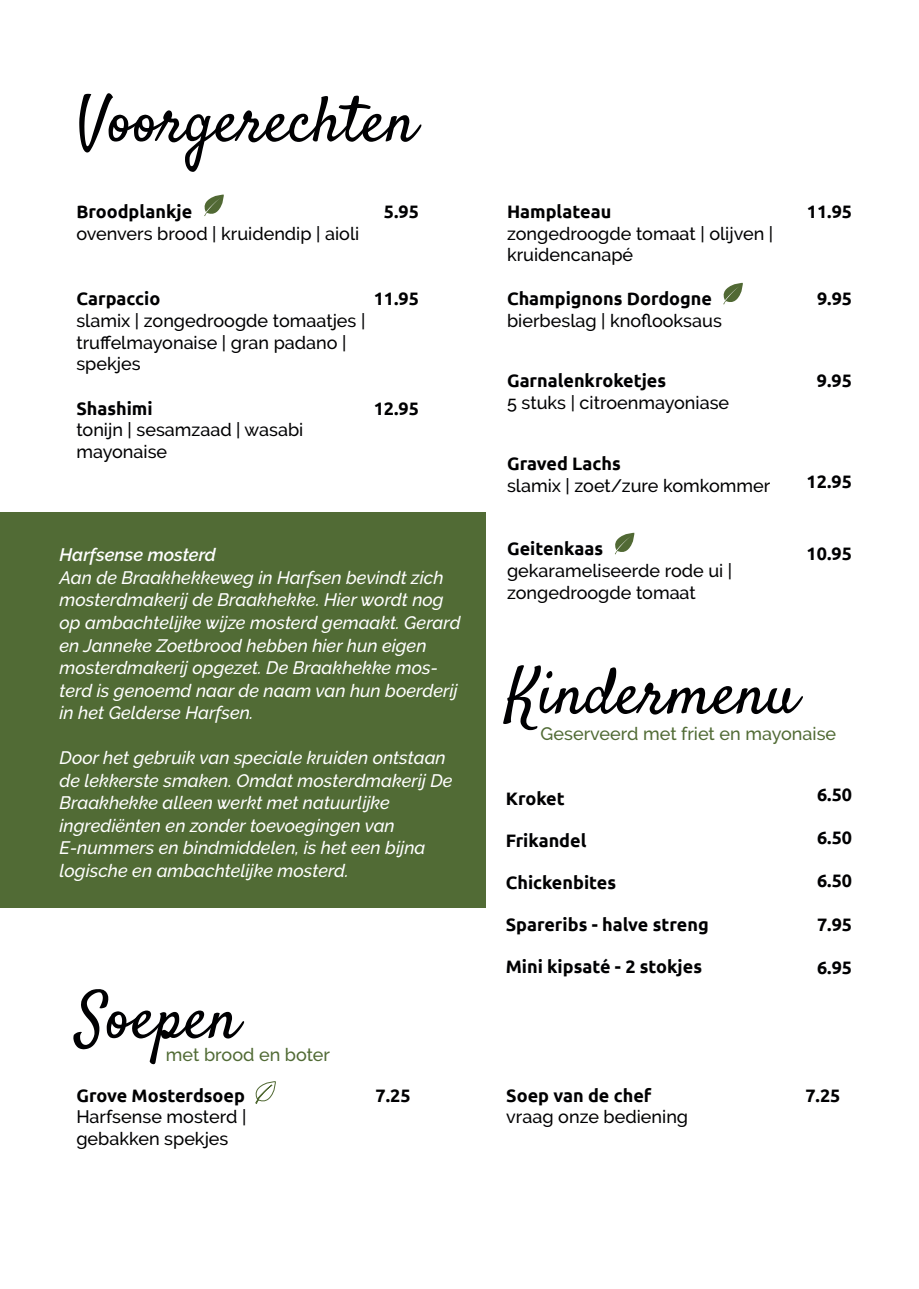
<style>
.page{position:relative;width:919px;height:1289px;background:#fff}
.page>*{position:absolute;margin:0;border:0;box-sizing:border-box;transform-origin:0 0}
.t1{font:64.5px "Satisfy";color:#000002}
.t2{font:italic 500 18px/22.5px "Raleway";color:#fff}
.t3{font:500 18px/21.6px "Raleway";color:#000002}
.t4{font:700 18px "Ubuntu";color:#000002}
.t5{font:500 18px "Raleway";color:#516b35}
.t6{font:italic 600 18px "Raleway";color:#fff}
</style>
<div class="page">
<div style="left:0;top:512px;width:485px;height:395px;background:#516b35"></div>
<svg style="left:204px;top:194px;width:20px;height:22px"></svg>
<svg style="left:255px;top:1081px;width:21px;height:22px"></svg>
<svg style="left:723px;top:283px;width:20px;height:21px"></svg>
<svg style="left:615px;top:532px;width:19px;height:22px"></svg>
<h1 class="t1" style="left:76px;top:80px;width:342px">Voorgerechten</h1>
<p class="t4" style="left:76px;top:201px;width:117px">Broodplankje</p>
<p class="t3" style="left:76px;top:223px;width:284px">ovenvers brood | kruidendip | aioli</p>
<p class="t4" style="left:384px;top:201px;width:37px">5.95</p>
<p class="t4" style="left:76px;top:288px;width:85px">Carpaccio</p>
<p class="t3" style="left:76px;top:310px;width:290px">slamix | zongedroogde tomaatjes | truffelmayonaise | gran padano | spekjes</p>
<p class="t4" style="left:76px;top:397px;width:78px">Shashimi</p>
<p class="t3" style="left:76px;top:419px;width:228px">tonijn | sesamzaad | wasabi mayonaise</p>
<p class="t4" style="left:373px;top:288px;width:47px">11.95</p>
<p class="t4" style="left:373px;top:397px;width:47px">12.95</p>
<p class="t6" style="left:60px;top:544px;width:158px">Harfsense mosterd</p>
<p class="t2" style="left:60px;top:566px;width:402px">Aan de Braakhekkeweg in Harfsen bevindt zich mosterdmakerij de Braakhekke. Hier wordt nog op ambachtelijke wijze mosterd gemaakt. Gerard en Janneke Zoetbrood hebben hier hun eigen mosterdmakerij opgezet. De Braakhekke mos&shy;terd is genoemd naar de naam van hun boerderij in het Gelderse Harfsen.</p>
<p class="t2" style="left:60px;top:746px;width:394px">Door het gebruik van speciale kruiden ontstaan de lekkerste smaken. Omdat mosterdmakerij De Braakhekke alleen werkt met natuurlijke ingrediënten en zonder toevoegingen van E-nummers en bindmiddelen, is het een bijna logische en ambachtelijke mosterd.</p>
<h1 class="t1" style="left:76px;top:976px;width:164px">Soepen</h1>
<p class="t5" style="left:166px;top:1044px;width:166px">met brood en boter</p>
<p class="t4" style="left:507px;top:201px;width:106px">Hamplateau</p>
<p class="t3" style="left:507px;top:223px;width:268px">zongedroogde tomaat | olijven | kruidencanapé</p>
<p class="t4" style="left:507px;top:288px;width:206px">Champignons Dordogne</p>
<p class="t3" style="left:507px;top:310px;width:216px">bierbeslag | knoflooksaus</p>
<p class="t4" style="left:507px;top:369px;width:161px">Garnalenkroketjes</p>
<p class="t3" style="left:507px;top:391px;width:224px">5 stuks | citroenmayoniase</p>
<p class="t4" style="left:507px;top:453px;width:115px">Graved Lachs</p>
<p class="t3" style="left:507px;top:474px;width:265px">slamix | zoet/zure komkommer</p>
<p class="t4" style="left:507px;top:538px;width:97px">Geitenkaas</p>
<p class="t3" style="left:507px;top:559px;width:227px">gekarameliseerde rode ui | zongedroogde tomaat</p>
<p class="t4" style="left:806px;top:201px;width:47px">11.95</p>
<p class="t4" style="left:817px;top:288px;width:37px">9.95</p>
<p class="t4" style="left:816px;top:369px;width:37px">9.95</p>
<p class="t4" style="left:806px;top:471px;width:47px">12.95</p>
<p class="t4" style="left:806px;top:542px;width:47px">10.95</p>
<h1 class="t1" style="left:506px;top:652px;width:293px">Kindermenu</h1>
<p class="t5" style="left:540px;top:723px;width:297px">Geserveerd met friet en mayonaise</p>
<p class="t4" style="left:505px;top:787px;width:60px">Kroket</p>
<p class="t4" style="left:505px;top:829px;width:82px">Frikandel</p>
<p class="t4" style="left:505px;top:871px;width:112px">Chickenbites</p>
<p class="t4" style="left:505px;top:913px;width:204px">Spareribs - halve streng</p>
<p class="t4" style="left:505px;top:955px;width:198px">Mini kipsaté - 2 stokjes</p>
<p class="t4" style="left:817px;top:783px;width:37px">6.50</p>
<p class="t4" style="left:817px;top:826px;width:37px">6.50</p>
<p class="t4" style="left:817px;top:870px;width:37px">6.50</p>
<p class="t4" style="left:817px;top:913px;width:37px">7.95</p>
<p class="t4" style="left:817px;top:956px;width:37px">6.95</p>
<p class="t4" style="left:76px;top:1084px;width:170px">Grove Mosterdsoep</p>
<p class="t3" style="left:76px;top:1106px;width:171px">Harfsense mosterd | gebakken spekjes</p>
<p class="t4" style="left:506px;top:1084px;width:147px">Soep van de chef</p>
<p class="t3" style="left:506px;top:1106px;width:183px">vraag onze bediening</p>
<p class="t4" style="left:375px;top:1084px;width:37px">7.25</p>
<p class="t4" style="left:805px;top:1084px;width:37px">7.25</p>
</div>
